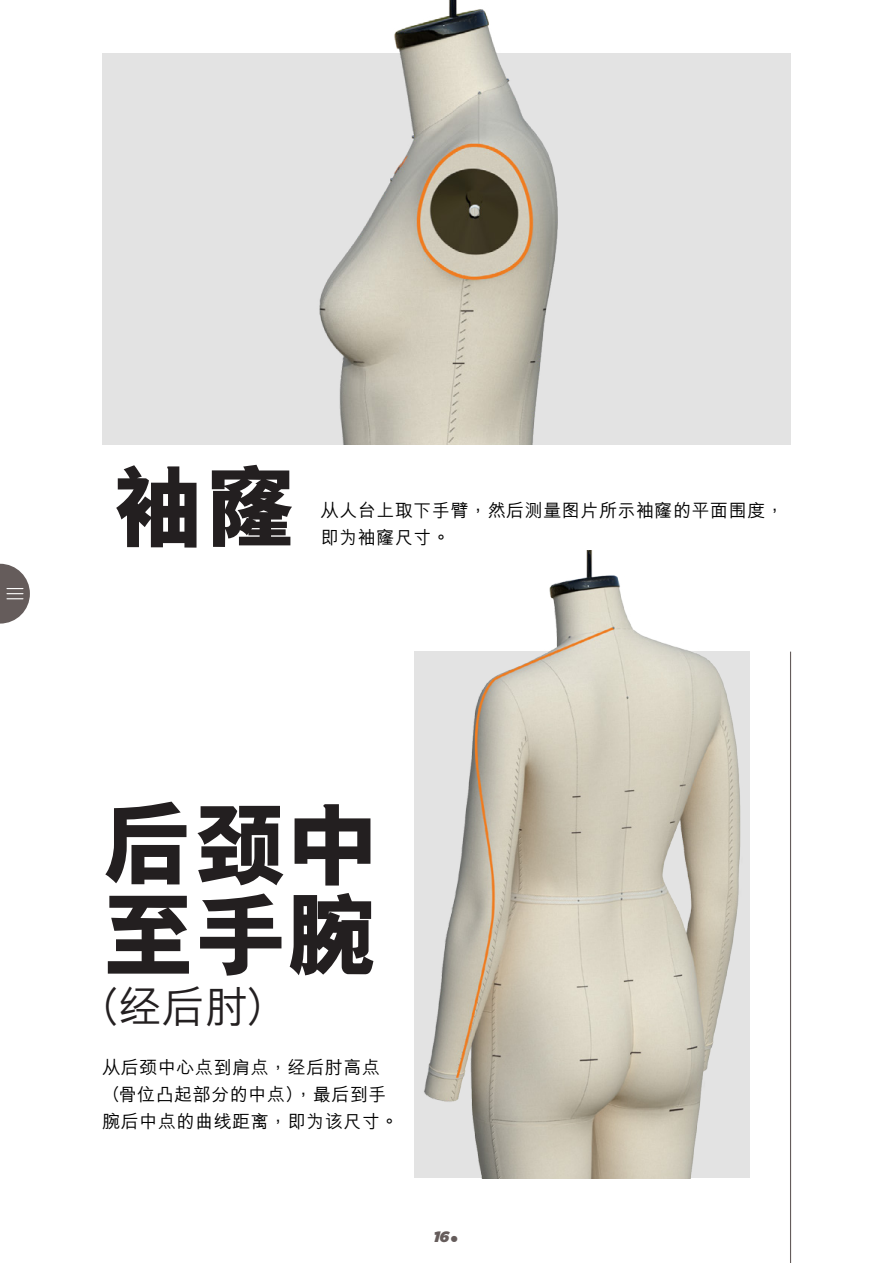
<style>
.page{position:relative;width:893px;height:1263px;background:#fff}
.page>*{position:absolute;margin:0;border:0;box-sizing:border-box;transform-origin:0 0}
.t1{font:800 92.25px/90px "M Hei HKS";color:#231f20}
.t2{font:500 43.2px "M Hei HKS";color:#231f20}
.t3{font:500 18px/27px "M Hei HKS";letter-spacing:.03em;color:#000}
.t4{font:italic 900 15px "Gotham";color:#655c5b}
.s1{font-family:"Futura";font-weight:700;font-style:normal;font-size:30px}
</style>
<div class="page">
<img style="left:418px;top:550px;width:332px;height:628px">
<div style="left:102px;top:53px;width:689px;height:391px;background:#e3e3e3"></div>
<img style="left:319px;top:0;width:239px;height:444px">
<hr style="left:790px;top:652px;width:1px;height:611px;background:#655c5b">
<svg style="left:0;top:564px;width:30px;height:60px"></svg>
<h1 class="t1" style="left:113px;top:463px;width:186px">袖窿</h1>
<p class="t3" style="left:321px;top:496px;width:464px">從人臺上取下手臂，然後測量圖片所示袖窿的平面圍度，即為袖窿尺寸。</p>
<h1 class="t1" style="left:102px;top:801px;width:278px">後頸中至手腕</h1>
<h2 class="t2" style="left:78px;top:976px;width:210px">（經后肘）</h2>
<p class="t3" style="left:102px;top:1052px;width:298px">從後頸中心點到肩點，經后肘高點（骨位凸起部分的中點），最後到手腕后中點的曲線距離，即為該尺寸。</p>
<p class="t4" style="left:434px;top:1228px;width:27px">16<span class="s1">.</span></p>
</div>
